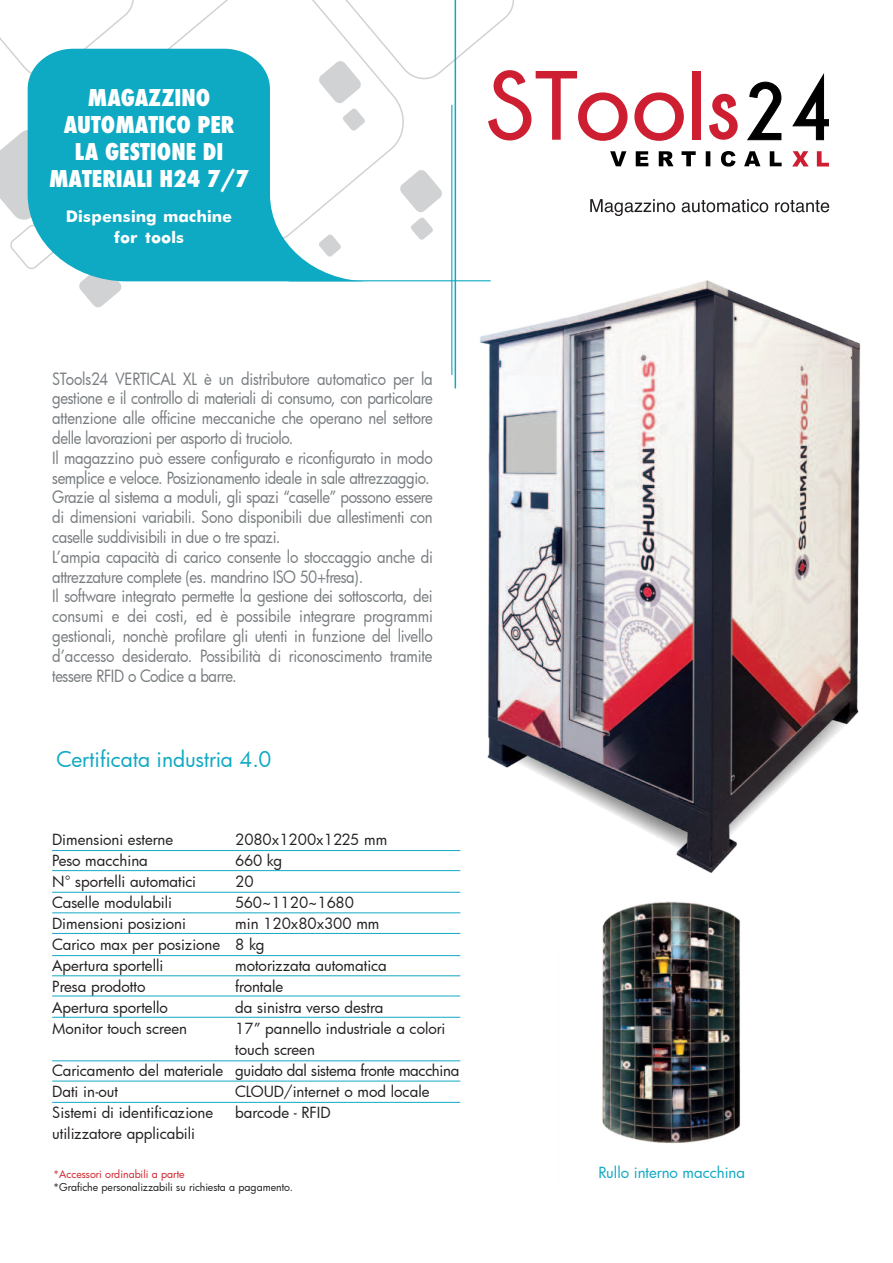
<style>
.page{position:relative;width:893px;height:1263px;background:#fff}
.page>*{position:absolute;margin:0;border:0;box-sizing:border-box;transform-origin:0 0}
.t1{font:700 81px "Champagne&Limousines";color:#000001}
.t2{font:800 condensed 22.5px/27px "Futura";color:#fff;text-align:center}
.t3{font:21px "Futura";color:#11a9c3}
.t4{font:700 18px/21.6px "Futura";color:#fff;text-align:center}
.t5{font:16.5px/19.8px "Futura";letter-spacing:-.025em;color:#777c7f;scale:.9 1}
.t6{font:15px/21px "Futura";letter-spacing:-.005em;color:#231f20}
.t7{font:15px "Futura";color:#11a9c3}
.t8{font:10.5px "Futura";letter-spacing:-.005em;color:#231f20}
.t9{font:10.5px "Futura";letter-spacing:-.005em;color:#d1232a}
</style>
<div class="page">
<svg style="left:138px;top:0;width:261px;height:168px"></svg>
<svg style="left:0;top:0;width:138px;height:72px"></svg>
<svg style="left:0;top:128px;width:122px;height:180px"></svg>
<svg style="left:400px;top:170px;width:42px;height:70px"></svg>
<svg style="left:28px;top:49px;width:341px;height:232px;fill:#0ea9c3"></svg>
<hr style="left:289px;top:280px;width:202px;height:1px;background:#0ea9c3">
<hr style="left:455px;top:0;width:1px;height:388px;background:#0ea9c3">
<hr style="left:451px;top:105px;width:1px;height:270px;background:#0ea9c3">
<hr style="left:52px;top:850px;width:408px;height:1px;background:#11a9c3">
<hr style="left:52px;top:996px;width:408px;height:1px;background:#11a9c3">
<hr style="left:52px;top:975px;width:408px;height:1px;background:#11a9c3">
<hr style="left:52px;top:955px;width:408px;height:1px;background:#11a9c3">
<hr style="left:52px;top:933px;width:408px;height:1px;background:#11a9c3">
<hr style="left:52px;top:912px;width:408px;height:1px;background:#11a9c3">
<hr style="left:52px;top:892px;width:408px;height:1px;background:#11a9c3">
<hr style="left:52px;top:870px;width:408px;height:1px;background:#11a9c3">
<hr style="left:52px;top:1102px;width:408px;height:1px;background:#11a9c3">
<hr style="left:52px;top:1081px;width:408px;height:1px;background:#11a9c3">
<hr style="left:52px;top:1060px;width:408px;height:1px;background:#11a9c3">
<hr style="left:52px;top:1017px;width:408px;height:1px;background:#11a9c3">
<img style="left:602px;top:901px;width:139px;height:242px">
<img style="left:469px;top:280px;width:392px;height:593px">
<svg style="left:590px;top:199px;width:239px;height:17px"></svg>
<svg style="left:318px;top:0;width:309px;height:141px"></svg>
<svg style="left:634px;top:92px;width:50px;height:49px"></svg>
<div style="left:692px;top:71px;width:9px;height:69px;background:#ce1f32"></div>
<svg style="left:709px;top:94px;width:29px;height:46px"></svg>
<svg style="left:747px;top:82px;width:34px;height:58px"></svg>
<svg style="left:792px;top:73px;width:36px;height:67px"></svg>
<svg style="left:610px;top:151px;width:172px;height:16px"></svg>
<svg style="left:792px;top:151px;width:17px;height:15px"></svg>
<svg style="left:817px;top:151px;width:11px;height:15px"></svg>
<h2 class="t2" style="left:49px;top:86px;width:201px">MAGAZZINO<br>AUTOMATICO PER<br>LA GESTIONE DI<br>MATERIALI H24 7/7</h2>
<p class="t4" style="left:66px;top:207px;width:168px">Dispensing machine for tools</p>
<p class="t5" style="left:52px;top:370px;width:424px">STools24 VERTICAL XL è un distributore automatico per la gestione e il controllo di materiali di consumo, con particolare attenzione alle officine meccaniche che operano nel settore delle lavorazioni per asporto di truciolo.<br>Il magazzino può essere configurato e riconfigurato in modo semplice e veloce. Posizionamento ideale in sale attrezzaggio.<br>Grazie al sistema a moduli, gli spazi “caselle” possono essere di dimensioni variabili. Sono disponibili due allestimenti con caselle suddivisibili in due o tre spazi.<br>L’ampia capacità di carico consente lo stoccaggio anche di attrezzature complete (es. mandrino ISO 50+fresa).<br>Il software integrato permette la gestione dei sottoscorta, dei consumi e dei costi, ed è possibile integrare programmi gestionali, nonchè profilare gli utenti in funzione del livello d’accesso desiderato. Possibilità di riconoscimento tramite tessere RFID o Codice a barre.</p>
<p class="t3" style="left:57px;top:745px;width:216px">Certi昀椀cata industria 4.0</p>
<p class="t6" style="left:52px;top:830px;width:170px">Dimensioni esterne<br>Peso macchina<br>N° sportelli automatici<br>Caselle modulabili<br>Dimensioni posizioni<br>Carico max per posizione<br>Apertura sportelli<br>Presa prodotto<br>Apertura sportello<br>Monitor touch screen</p>
<p class="t6" style="left:52px;top:1061px;width:173px">Caricamento del materiale<br>Dati in-out<br>Sistemi di identi昀椀cazione utilizzatore applicabili</p>
<p class="t6" style="left:235px;top:830px;width:226px">2080x1200x1225 mm<br>660 kg<br>20<br>560~1120~1680<br>min 120x80x300 mm<br>8 kg<br>motorizzata automatica<br>frontale<br>da sinistra verso destra<br>17” pannello industriale a colori touch screen<br>guidato dal sistema fronte macchina<br>CLOUD/internet o mod locale barcode - RFID</p>
<p class="t9" style="left:53px;top:1169px;width:133px">*Accessori ordinabili a parte</p>
<p class="t8" style="left:53px;top:1182px;width:241px">*Grafiche personalizzabili su richiesta a pagamento.</p>
<h1 class="t1" style="left:741px;top:64px;width:94px">24</h1>
<p class="t7" style="left:598px;top:1165px;width:148px">Rullo interno macchina</p>
</div>
